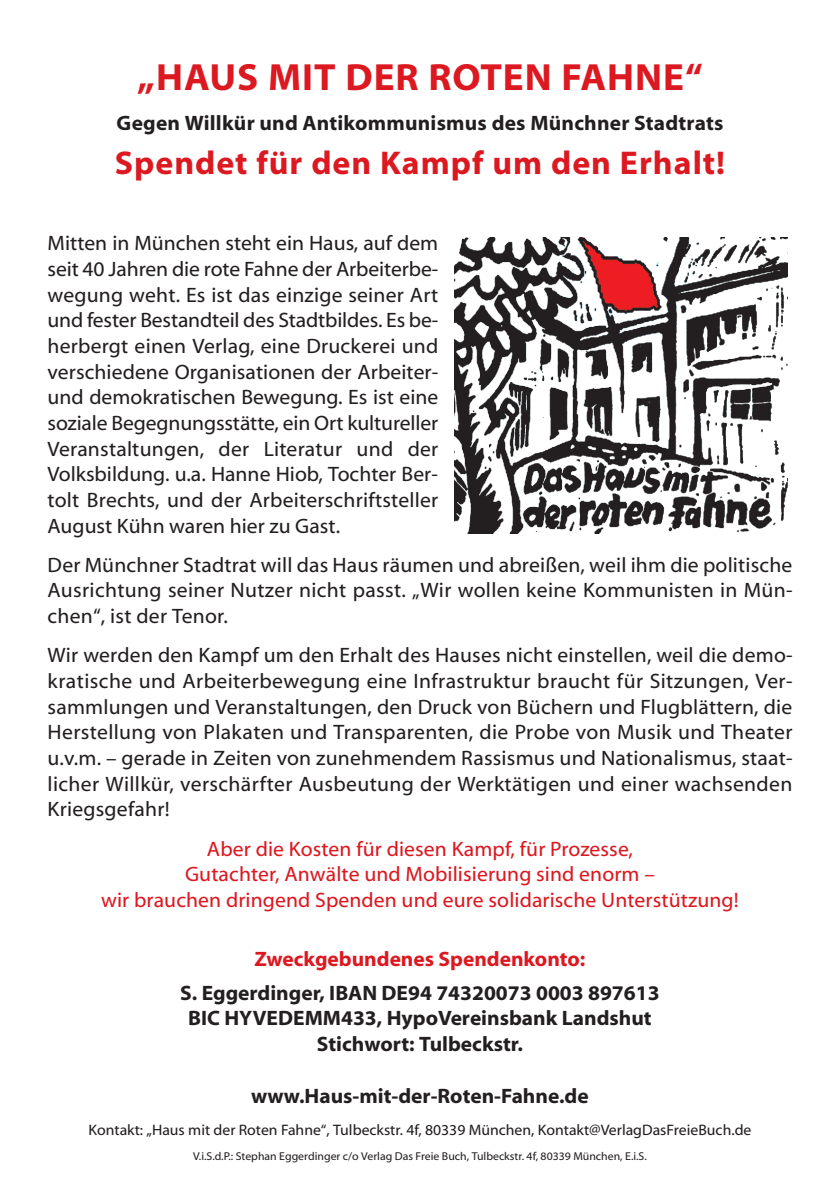
<style>
.page{position:relative;width:840px;height:1191px;background:#fff}
.page>*{position:absolute;margin:0;border:0;box-sizing:border-box;transform-origin:0 0}
.t1{font:700 38px "Myriad Web Pro";letter-spacing:.025em;color:#dc1820}
.t2{font:700 33px "Myriad Web Pro";letter-spacing:.03em;color:#dc1820}
.t3{font:20.8px/25.6px "Myriad Web Pro";letter-spacing:.01em;color:#231f20;text-align:justify}
.t4{font:700 20.8px/25.6px "Myriad Web Pro";color:#231f20;text-align:center}
.t5{font:20.8px/25.6px "Myriad Web Pro";letter-spacing:.005em;color:#dc1820;text-align:center}
.t6{font:700 20.8px "Myriad Web Pro";color:#dc1820}
.t7{font:15.2px "Myriad Web Pro";color:#231f20}
.t8{font:11.4px "Myriad Web Pro";color:#231f20}
</style>
<div class="page">
<img style="left:454px;top:238px;width:333px;height:295px">
<h1 class="t1" style="left:137px;top:55px;width:567px">„HAUS MIT DER ROTEN FAHNE“</h1>
<p class="t4" style="left:116px;top:110px;width:608px">Gegen Willkür und Antikommunismus des Münchner Stadtrats</p>
<h2 class="t2" style="left:115px;top:143px;width:611px">Spendet für den Kampf um den Erhalt!</h2>
<p class="t3" style="left:47px;top:230px;width:392px">Mitten in München steht ein Haus, auf dem seit 40 Jahren die rote Fahne der Arbeiterbe&shy;wegung weht. Es ist das einzige seiner Art und fester Bestandteil des Stadtbildes. Es be&shy;herbergt einen Verlag, eine Druckerei und verschiedene Organisationen der Arbeiter&shy;und demokratischen Bewegung. Es ist eine soziale Begegnungsstätte, ein Ort kultureller Veranstaltungen, der Literatur und der Volksbildung. u.a. Hanne Hiob, Tochter Ber&shy;tolt Brechts, und der Arbeiterschriftsteller August Kühn waren hier zu Gast.</p>
<p class="t3" style="left:48px;top:552px;width:746px">Der Münchner Stadtrat will das Haus räumen und abreißen, weil ihm die politische Ausrichtung seiner Nutzer nicht passt. „Wir wollen keine Kommunisten in Mün&shy;chen“, ist der Tenor.</p>
<p class="t3" style="left:48px;top:642px;width:746px">Wir werden den Kampf um den Erhalt des Hauses nicht einstellen, weil die demo&shy;kratische und Arbeiterbewegung eine Infrastruktur braucht für Sitzungen, Ver&shy;sammlungen und Veranstaltungen, den Druck von Büchern und Flugblättern, die Herstellung von Plakaten und Transparenten, die Probe von Musik und Theater u.v.m. – gerade in Zeiten von zunehmendem Rassismus und Nationalismus, staat&shy;licher Willkür, verschärfter Ausbeutung der Werktätigen und einer wachsenden Kriegsgefahr!</p>
<p class="t5" style="left:101px;top:835px;width:638px">Aber die Kosten für diesen Kampf, für Prozesse,<br>Gutachter, Anwälte und Mobilisierung sind enorm –<br>wir brauchen dringend Spenden und eure solidarische Unterstützung!</p>
<p class="t6" style="left:254px;top:946px;width:332px">Zweckgebundenes Spendenkonto:</p>
<p class="t4" style="left:180px;top:979px;width:480px">S. Eggerdinger, IBAN DE94 74320073 0003 897613<br>BIC HYVEDEMM433, HypoVereinsbank Landshut<br>Stichwort: Tulbeckstr.</p>
<p class="t4" style="left:251px;top:1082px;width:338px">www.Haus-mit-der-Roten-Fahne.de</p>
<p class="t7" style="left:88px;top:1121px;width:664px">Kontakt: „Haus mit der Roten Fahne“, Tulbeckstr. 4f, 80339 München, Kontakt@VerlagDasFreieBuch.de</p>
<p class="t8" style="left:193px;top:1149px;width:455px">V.i.S.d.P.: Stephan Eggerdinger c/o Verlag Das Freie Buch, Tulbeckstr. 4f, 80339 München, E.i.S.</p>
</div>
